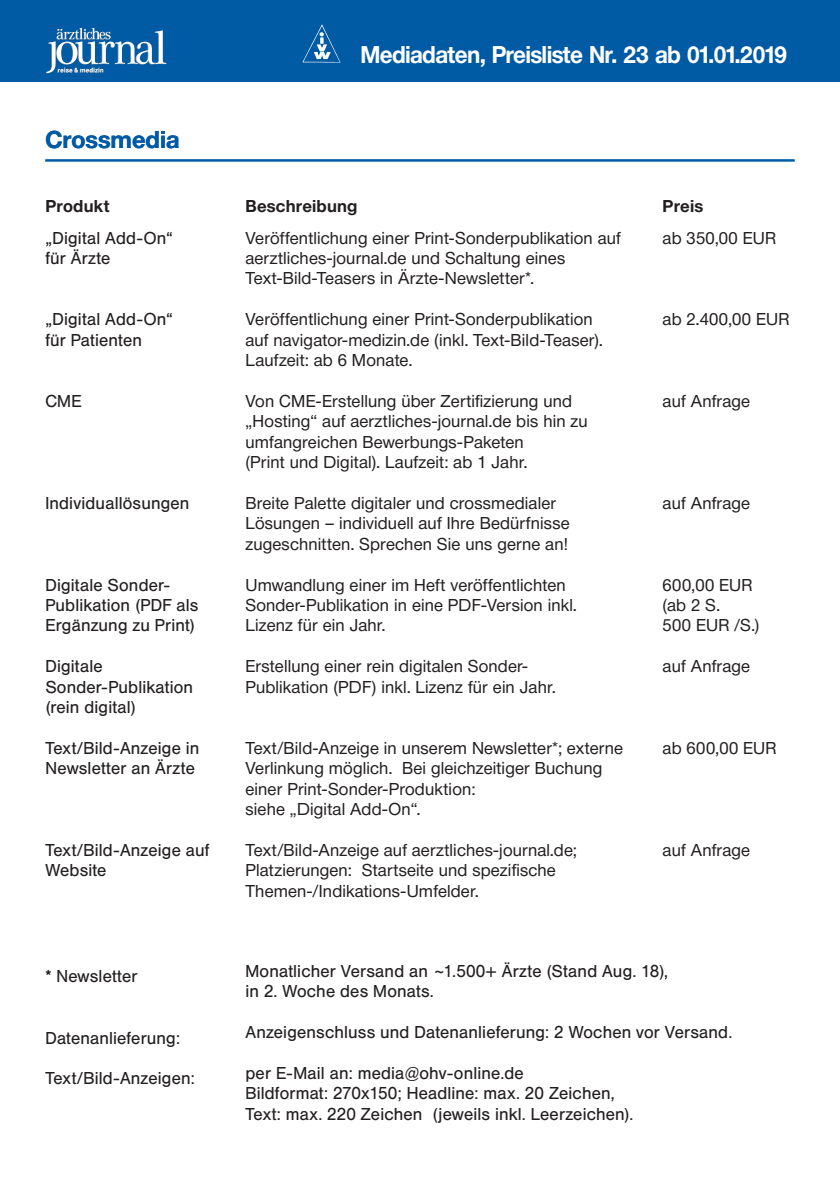
<style>
.page{position:relative;width:840px;height:1191px;background:#fff}
.page>*{position:absolute;margin:0;border:0;box-sizing:border-box;transform-origin:0 0}
.t1{font:700 24px "Neue Helvetica BQ";letter-spacing:-.03em;color:#fff;scale:.95 1}
.t2{font:700 24px "Neue Helvetica BQ";color:#015aa4}
.t3{font:17px/20.4px "Neue Helvetica BQ";letter-spacing:.01em;color:#231f20}
.t4{font:17px/20.4px "Helvetica BQ";letter-spacing:.01em;color:#231f20}
.t5{font:700 17px "Neue Helvetica BQ";letter-spacing:.01em;color:#231f20}
</style>
<div class="page">
<div style="left:0;top:0;width:839px;height:81px;background:#015aa4"></div>
<img style="left:302px;top:24px;width:39px;height:39px">
<svg style="left:46px;top:28px;width:120px;height:45px"></svg>
<hr style="left:45px;top:159px;width:749px;height:2px;background:#015aa4">
<h1 class="t2" style="left:45px;top:124px;width:135px">Crossmedia</h1>
<p class="t5" style="left:45px;top:195px;width:66px">Produkt</p>
<p class="t4" style="left:45px;top:228px;width:129px">„Digital Add-On“ für Ärzte</p>
<p class="t4" style="left:45px;top:310px;width:129px">„Digital Add-On“ für Patienten</p>
<p class="t4" style="left:45px;top:391px;width:38px">CME</p>
<p class="t4" style="left:45px;top:493px;width:145px">Individuallösungen</p>
<p class="t4" style="left:45px;top:575px;width:154px">Digitale Sonder-<br>Publikation (PDF als<br>Ergänzung zu Print)</p>
<p class="t4" style="left:45px;top:656px;width:149px">Digitale<br>Sonder-Publikation (rein digital)</p>
<p class="t4" style="left:45px;top:738px;width:155px">Text/Bild-Anzeige in<br>Newsletter an Ärzte</p>
<p class="t4" style="left:45px;top:840px;width:165px">Text/Bild-Anzeige auf<br>Website</p>
<p class="t4" style="left:45px;top:966px;width:93px">* Newsletter</p>
<p class="t4" style="left:45px;top:1028px;width:136px">Datenanlieferung:</p>
<p class="t4" style="left:45px;top:1068px;width:151px">Text/Bild-Anzeigen:</p>
<h1 class="t1" style="left:360px;top:40px;width:450px">Mediadaten, Preisliste Nr. 23 ab 01.01.2019</h1>
<p class="t5" style="left:245px;top:195px;width:114px">Beschreibung</p>
<p class="t3" style="left:245px;top:227px;width:376px">Veröffentlichung einer Print-Sonderpublikation auf aerztliches-journal.de und Schaltung eines<br>Text-Bild-Teasers in Ärzte-Newsletter*.</p>
<p class="t3" style="left:245px;top:309px;width:358px">Veröffentlichung einer Print-Sonderpublikation auf navigator-medizin.de (inkl. Text-Bild-Teaser).<br>Laufzeit: ab 6 Monate.</p>
<p class="t3" style="left:245px;top:391px;width:343px">Von CME-Erstellung über Zertifizierung und „Hosting“ auf aerztliches-journal.de bis hin zu umfangreichen Bewerbungs-Paketen<br>(Print und Digital). Laufzeit: ab 1 Jahr.</p>
<p class="t3" style="left:245px;top:493px;width:325px">Breite Palette digitaler und crossmedialer<br>Lösungen – individuell auf Ihre Bedürfnisse zugeschnitten. Sprechen Sie uns gerne an!</p>
<p class="t3" style="left:245px;top:574px;width:332px">Umwandlung einer im Heft veröffentlichten<br>Sonder-Publikation in eine PDF-Version inkl.<br>Lizenz für ein Jahr.</p>
<p class="t3" style="left:245px;top:656px;width:311px">Erstellung einer rein digitalen Sonder-<br>Publikation (PDF) inkl. Lizenz für ein Jahr.</p>
<p class="t3" style="left:245px;top:737px;width:379px">Text/Bild-Anzeige in unserem Newsletter*; externe Verlinkung möglich. Bei gleichzeitiger Buchung einer Print-Sonder-Produktion:<br>siehe „Digital Add-On“.</p>
<p class="t3" style="left:245px;top:839px;width:333px">Text/Bild-Anzeige auf aerztliches-journal.de;<br>Platzierungen: Startseite und spezifische<br>Themen-/Indikations-Umfelder.</p>
<p class="t5" style="left:662px;top:195px;width:42px">Preis</p>
<p class="t3" style="left:662px;top:227px;width:115px">ab 350,00 EUR</p>
<p class="t3" style="left:662px;top:309px;width:128px">ab 2.400,00 EUR</p>
<p class="t3" style="left:662px;top:391px;width:89px">auf Anfrage</p>
<p class="t3" style="left:662px;top:493px;width:89px">auf Anfrage</p>
<p class="t3" style="left:662px;top:574px;width:98px">600,00 EUR (ab 2 S.<br>500 EUR /S.)</p>
<p class="t3" style="left:662px;top:656px;width:89px">auf Anfrage</p>
<p class="t3" style="left:662px;top:737px;width:115px">ab 600,00 EUR</p>
<p class="t3" style="left:662px;top:839px;width:89px">auf Anfrage</p>
<p class="t4" style="left:245px;top:961px;width:424px">Monatlicher Versand an ~1.500+ Ärzte (Stand Aug. 18), in 2. Woche des Monats.</p>
<p class="t4" style="left:245px;top:1022px;width:488px">Anzeigenschluss und Datenanlieferung: 2 Wochen vor Versand.</p>
<p class="t4" style="left:245px;top:1063px;width:389px">per E-Mail an: media@ohv-online.de<br>Bildformat: 270x150; Headline: max. 20 Zeichen,<br>Text: max. 220 Zeichen (jeweils inkl. Leerzeichen).</p>
</div>
